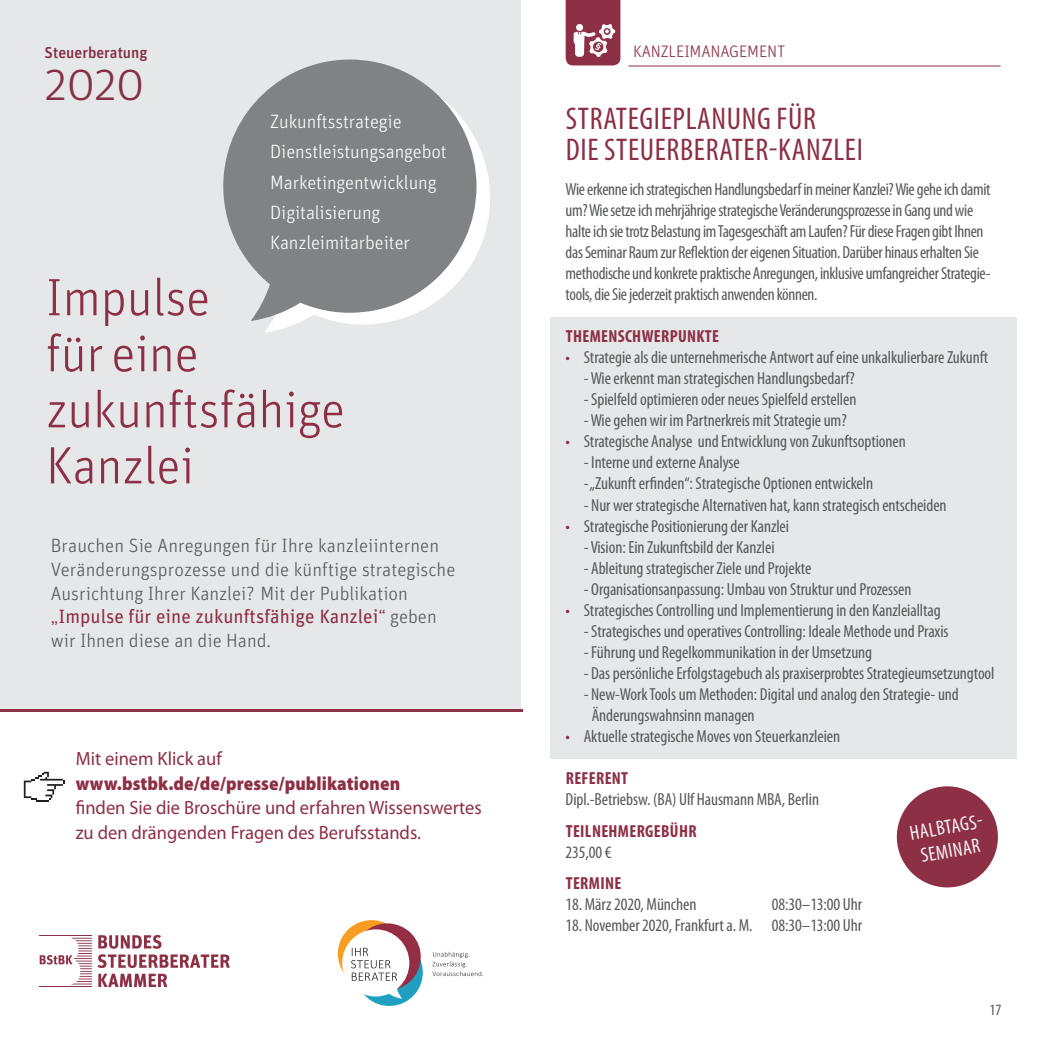
<style>
.page{position:relative;width:1042px;height:1042px;background:#fff}
.page>*{position:absolute;margin:0;border:0;box-sizing:border-box;transform-origin:0 0}
.t1{font:300 52.5px/56px "Unit";letter-spacing:-.005em;color:#8d2f45}
.t2{font:300 47.25px "Unit";color:#843046}
.t3{font:condensed 31.5px/31.5px "Myriad Pro";letter-spacing:.02em;color:#8d2f45}
.t4{font:condensed 20.3px/23.8px "Myriad Pro";color:#f2f3f4;text-align:center}
.t5{font:300 19.25px/23.6px "Unit";color:#57585a}
.t6{font:19.25px/24.5px "Myriad Pro";color:#8d2f45;scale:.96 1}
.t7{font:300 19.25px/30.3px "Unit";letter-spacing:-.005em;color:#fff}
.t8{font:900 semi-condensed 19.25px "Myriad Pro";letter-spacing:.005em;color:#8d2f45}
.t9{font:condensed 17.5px/21px "Myriad Pro";letter-spacing:-.005em;color:#57585a}
.t10{font:700 condensed 17.5px "Myriad Pro";letter-spacing:.02em;color:#8d2f45}
.t11{font:300 16.62px "Unit";letter-spacing:-.01em;color:#8d2f45}
.t12{font:500 15.75px "Unit";color:#843046}
.t13{font:condensed 15.75px "Myriad Pro";color:#57585a}
.s1{color:#8d2f45}
.s2{font-weight:400;color:#8d2f45}
</style>
<div class="page">
<svg style="left:566px;top:0;width:54px;height:65px"></svg>
<hr style="left:628px;top:66px;width:372px;height:1px;background:#8d2f45">
<div style="left:551px;top:317px;width:466px;height:442px;background:#e6e7e9"></div>
<svg style="left:896px;top:786px;width:102px;height:102px"></svg>
<div style="left:0;top:0;width:521px;height:709px;background:#e6e7e9"></div>
<svg style="left:265px;top:141px;width:225px;height:192px"></svg>
<svg style="left:223px;top:60px;width:253px;height:261px;fill:#808285"></svg>
<hr style="left:0;top:709px;width:522px;height:3px;background:#8d2f45">
<svg style="left:24px;top:772px;width:41px;height:29px"></svg>
<svg style="left:98px;top:935px;width:132px;height:52px"></svg>
<hr style="left:40px;top:935px;width:52px;height:1px;background:#8d2f45">
<hr style="left:40px;top:986px;width:52px;height:1px;background:#8d2f45">
<svg style="left:40px;top:938px;width:52px;height:46px"></svg>
<svg style="left:338px;top:920px;width:145px;height:86px"></svg>
<p class="t12" style="left:45px;top:43px;width:104px">Steuerberatung</p>
<h2 class="t2" style="left:45px;top:56px;width:101px">2020</h2>
<p class="t7" style="left:270px;top:106px;width:178px">Zukunftsstrategie<br>Dienstleistungsangebot<br>Marketingentwicklung<br>Digitalisierung<br>Kanzleimitarbeiter</p>
<h1 class="t1" style="left:46px;top:269px;width:301px">Impulse<br>für eine zukunftsfähige<br>Kanzlei</h1>
<p class="t5" style="left:51px;top:534px;width:406px">Brauchen Sie Anregungen für Ihre kanzleiinternen Veränderungsprozesse und die künftige strategische Ausrichtung Ihrer Kanzlei? Mit der Publikation <span class="s1">„</span><span class="s2">Impulse für eine zukunftsfähige Kanzlei</span><span class="s1">“</span> geben wir Ihnen diese an die Hand.</p>
<p class="t6" style="left:76px;top:746px;width:154px">Mit einem Klick auf</p>
<p class="t8" style="left:76px;top:770px;width:326px">www.bstbk.de/de/presse/publikationen</p>
<p class="t6" style="left:76px;top:795px;width:425px">finden Sie die Broschüre und erfahren Wissenswertes zu den drängenden Fragen des Berufsstands.</p>
<p class="t11" style="left:633px;top:41px;width:154px">KANZLEIMANAGEMENT</p>
<h3 class="t3" style="left:566px;top:102px;width:298px">STRATEGIEPLANUNG FÜR<br>DIE STEUERBERATER-KANZLEI</h3>
<p class="t9" style="left:566px;top:179px;width:426px">Wie erkenne ich strategischen Handlungsbedarf in meiner Kanzlei? Wie gehe ich damit um? Wie setze ich mehrjährige strategische Veränderungsprozesse in Gang und wie halte ich sie trotz Belastung im Tagesgeschäft am Laufen? Für diese Fragen gibt Ihnen das Seminar Raum zur Reflektion der eigenen Situation. Darüber hinaus erhalten Sie methodische und konkrete praktische Anregungen, inklusive umfangreicher Strategie&shy;tools, die Sie jederzeit praktisch anwenden können.</p>
<p class="t10" style="left:566px;top:326px;width:155px">THEMENSCHWERPUNKTE</p>
<p class="t9" style="left:566px;top:347px;width:424px"><span class="s1">•</span> Strategie als die unternehmerische Antwort auf eine unkalkulierbare Zukunft</p>
<p class="t9" style="left:584px;top:368px;width:272px">- Wie erkennt man strategischen Handlungsbedarf?</p>
<p class="t9" style="left:584px;top:389px;width:274px">- Spielfeld optimieren oder neues Spielfeld erstellen</p>
<p class="t9" style="left:584px;top:410px;width:264px">- Wie gehen wir im Partnerkreis mit Strategie um?</p>
<p class="t9" style="left:566px;top:431px;width:342px"><span class="s1">•</span> Strategische Analyse und Entwicklung von Zukunftsoptionen</p>
<p class="t9" style="left:584px;top:452px;width:158px">- Interne und externe Analyse</p>
<p class="t9" style="left:584px;top:473px;width:291px">- „Zukunft erfinden“: Strategische Optionen entwickeln</p>
<p class="t9" style="left:584px;top:494px;width:364px">- Nur wer strategische Alternativen hat, kann strategisch entscheiden</p>
<p class="t9" style="left:566px;top:515px;width:225px"><span class="s1">•</span> Strategische Positionierung der Kanzlei</p>
<p class="t9" style="left:584px;top:536px;width:192px">- Vision: Ein Zukunftsbild der Kanzlei</p>
<p class="t9" style="left:584px;top:557px;width:229px">- Ableitung strategischer Ziele und Projekte</p>
<p class="t9" style="left:584px;top:578px;width:329px">- Organisationsanpassung: Umbau von Struktur und Prozessen</p>
<p class="t9" style="left:566px;top:599px;width:377px"><span class="s1">•</span> Strategisches Controlling und Implementierung in den Kanzleialltag</p>
<p class="t9" style="left:584px;top:620px;width:366px">- Strategisches und operatives Controlling: Ideale Methode und Praxis</p>
<p class="t9" style="left:584px;top:641px;width:290px">- Führung und Regelkommunikation in der Umsetzung</p>
<p class="t9" style="left:584px;top:662px;width:412px">- Das persönliche Erfolgstagebuch als praxiserprobtes Strategieumsetzungtool</p>
<p class="t9" style="left:592px;top:683px;width:369px;text-indent:-8px">- New-Work Tools um Methoden: Digital und analog den Strategie- und<br>Änderungswahnsinn managen</p>
<p class="t9" style="left:566px;top:725px;width:276px"><span class="s1">•</span> Aktuelle strategische Moves von Steuerkanzleien</p>
<p class="t10" style="left:566px;top:767px;width:64px">REFERENT</p>
<p class="t9" style="left:566px;top:789px;width:255px">Dipl.-Betriebsw. (BA) Ulf Hausmann MBA, Berlin</p>
<p class="t10" style="left:566px;top:820px;width:132px">TEILNEHMERGEBÜHR</p>
<p class="t9" style="left:566px;top:841px;width:47px">235,00 €</p>
<p class="t10" style="left:566px;top:872px;width:57px">TERMINE</p>
<p class="t9" style="left:566px;top:894px;width:132px">18. März 2020, München</p>
<p class="t9" style="left:772px;top:894px;width:92px">08:30–13:00 Uhr</p>
<p class="t9" style="left:566px;top:915px;width:298px">18. November 2020, Frankfurt a. M. 08:30–13:00 Uhr</p>
<p class="t4" style="left:908px;top:821px;width:80px;rotate:-10deg">HALBTAGS-<br>SEMINAR</p>
<p class="t13" style="left:989px;top:1000px;width:14px">17</p>
</div>
